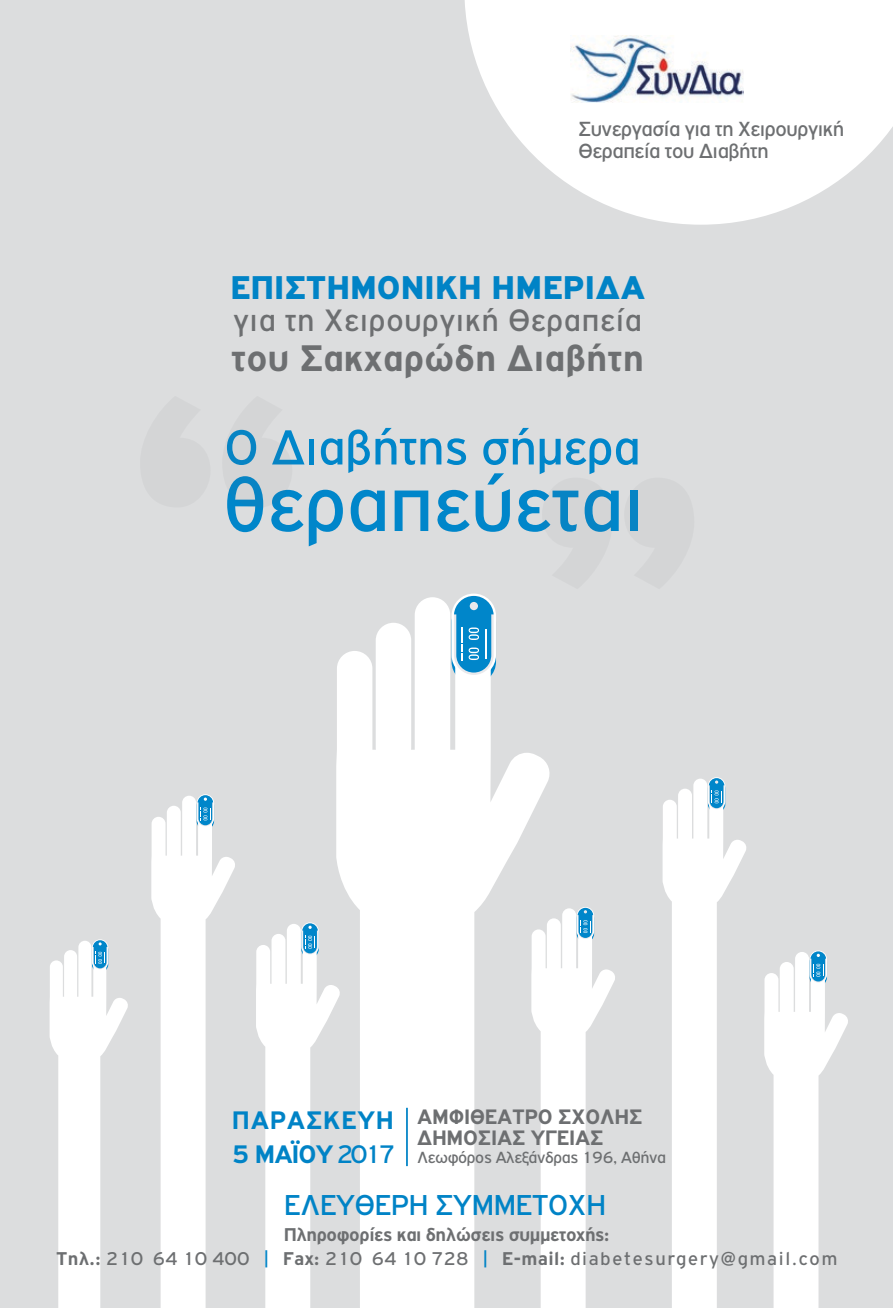
<style>
.page{position:relative;width:893px;height:1308px;background:#fff}
.page>*{position:absolute;margin:0;border:0;box-sizing:border-box;transform-origin:0 0}
.t1{font:82.8px "PF Highway Gothic";color:#0086ca}
.t2{font:52.43px "PF Highway Gothic";letter-spacing:-.005em;color:#0086ca}
.t3{font:700 39.38px "PF Highway Gothic";letter-spacing:.01em;color:#6d6f71}
.t4{font:900 35.1px "PF Highway Gothic";letter-spacing:.01em;color:#0083c6}
.t5{font:33.07px "PF Highway Gothic";letter-spacing:.025em;color:#6d6f71}
.t6{font:30.6px "PF Highway Gothic";color:#0083c6}
.t7{font:700 27px/33.3px "PF Highway Gothic";letter-spacing:.04em;color:#0083c6}
.t8{font:700 22.28px/20.2px "PF Highway Gothic";color:#6d6f71}
.t9{font:21.82px/21.8px "PF Highway Gothic";letter-spacing:-.02em;color:#6d6f71}
.t10{font:700 19.8px/24.1px "PF Highway Gothic";letter-spacing:-.02em;color:#6d6f71;text-align:center}
.t11{font:17.32px "PF Highway Gothic";letter-spacing:-.02em;color:#6d6f71}
.s1{font-weight:400}
.s2{font-weight:400;color:#0083c6}
</style>
<div class="page">
<div style="left:0;top:0;width:893px;height:1307px;background:#dcddde"></div>
<svg style="left:336px;top:597px;width:214px;height:710px;fill:#fff"></svg>
<div style="left:452px;top:593px;width:44px;height:84px;background:#fff;border-radius:22px"></div>
<svg style="left:454px;top:596px;width:40px;height:79px"></svg>
<div style="left:456px;top:598px;width:35px;height:74px;background:#0086ca;border-radius:17px"></div>
<svg style="left:454px;top:596px;width:40px;height:18px"></svg>
<div style="left:470px;top:602px;width:8px;height:8px;background:#e9e9ec;border-radius:50%"></div>
<svg style="left:469px;top:647px;width:10px;height:13px"></svg>
<svg style="left:469px;top:627px;width:10px;height:13px"></svg>
<hr style="left:485px;top:628px;width:1px;height:30px;background:#fff">
<svg style="left:461px;top:627px;width:1px;height:33px"></svg>
<svg style="left:531px;top:907px;width:84px;height:400px"></svg>
<div style="left:809px;top:950px;width:18px;height:33px;background:#e8e9ea;border-radius:9px"></div>
<svg style="left:764px;top:951px;width:84px;height:356px"></svg>
<div style="left:301px;top:922px;width:18px;height:33px;background:#ececed;border-radius:9px"></div>
<svg style="left:256px;top:923px;width:85px;height:384px"></svg>
<svg style="left:50px;top:940px;width:78px;height:367px"></svg>
<div style="left:708px;top:777px;width:17px;height:33px;background:#f5f5f5;border-radius:9px"></div>
<svg style="left:663px;top:778px;width:83px;height:529px"></svg>
<div style="left:197px;top:794px;width:17px;height:33px;background:#f2f3f3;border-radius:9px"></div>
<svg style="left:151px;top:795px;width:84px;height:512px"></svg>
<svg style="left:465px;top:0;width:428px;height:225px;fill:#fff"></svg>
<hr style="left:406px;top:1107px;width:2px;height:59px;background:#0083c6">
<img style="left:570px;top:36px;width:173px;height:67px">
<p class="t9" style="left:579px;top:118px;width:267px">Συνεργασία για τη Χειρουργική<br>Θεραπεία του ∆ιαβήτη</p>
<h3 class="t4" style="left:230px;top:268px;width:416px">ΕΠΙΣΤΗΜΟΝΙΚΗ HΜΕΡΙ∆Α</h3>
<h3 class="t5" style="left:233px;top:303px;width:410px">για τη Χειρουργική Θεραπεία</h3>
<h3 class="t3" style="left:231px;top:337px;width:414px">του Σακχαρώδη ∆ιαβήτη</h3>
<h2 class="t2" style="left:224px;top:419px;width:417px">Ο ∆ιαβήτης σήµερα</h2>
<h1 class="t1" style="left:223px;top:460px;width:422px">θεραπεύεται</h1>
<h3 class="t7" style="left:232px;top:1103px;width:165px">ΠΑΡΑΣΚΕΥΗ<br>5 ΜΑΪΟΥ <span class="s1">2017</span></h3>
<p class="t8" style="left:417px;top:1106px;width:226px">ΑΜΦΙΘΕΑΤΡΟ ΣΧΟΛΗΣ ∆ΗΜΟΣΙΑΣ ΥΓΕΙΑΣ</p>
<p class="t11" style="left:417px;top:1147px;width:251px">Λεωφόρος Αλεξάνδρας 196, Αθήνα</p>
<h3 class="t6" style="left:284px;top:1188px;width:323px">ΕΛΕΥΘΕΡΗ ΣΥΜΜΕΤΟΧΗ</h3>
<p class="t10" style="left:56px;top:1222px;width:783px">Πληροφορίες και δηλώσεις συµµετοχής:<br>Tηλ.: <span class="s1">210 64 10 400</span> <span class="s2">|</span> Fax: <span class="s1">210 64 10 728</span> <span class="s2">|</span> E-mail: <span class="s1">diabetesurgery@gmail.com</span></p>
</div>
